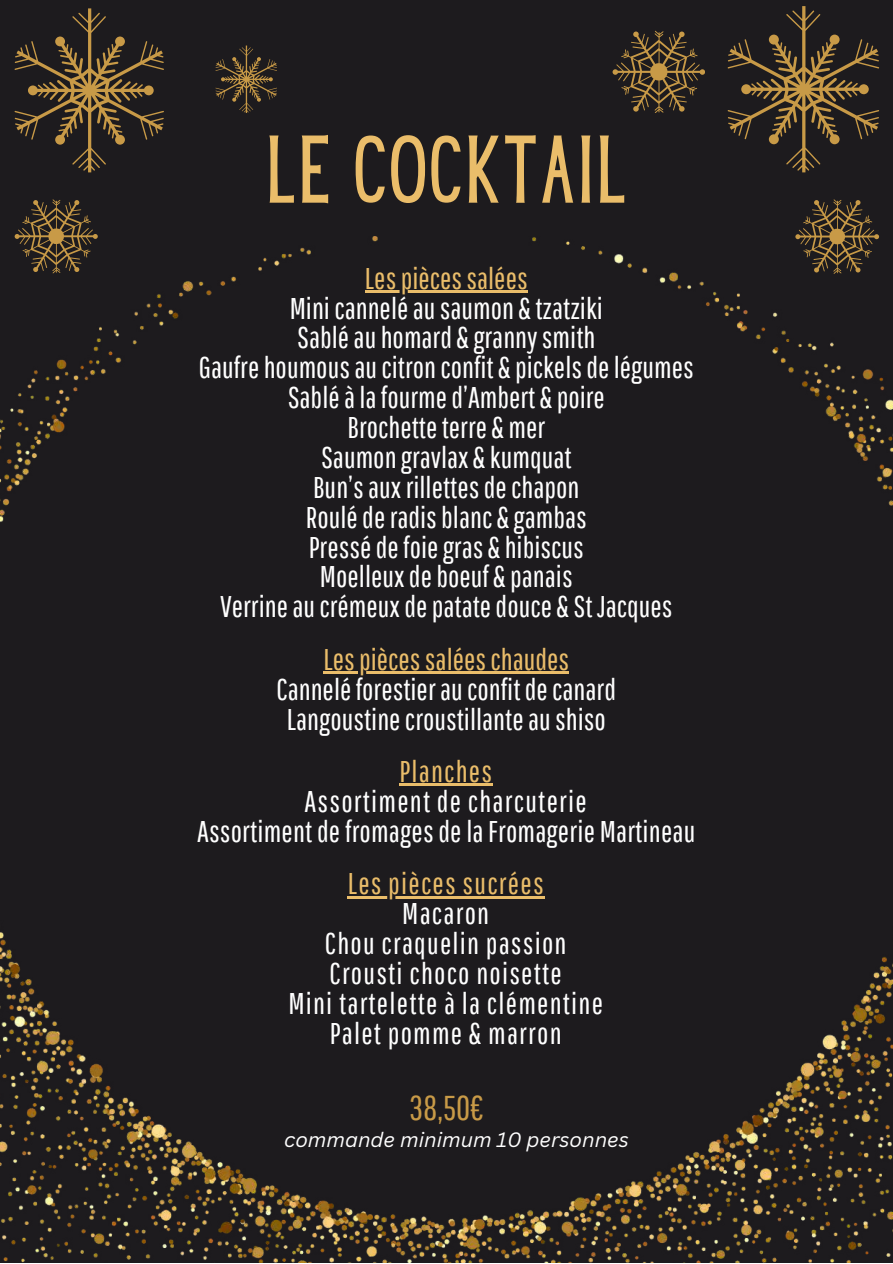
<style>
.page{position:relative;width:893px;height:1264px;background:#fff}
.page>*{position:absolute;margin:0;border:0;box-sizing:border-box;transform-origin:0 0}
.t1{font:83.85px "Hey Gotcha";letter-spacing:.04em;color:#eabd6a}
.t2{font:34.5px "Pathway Gothic One";color:#c89a47}
.t3{font:30px/29.8px "Pathway Gothic One";color:#fff;text-align:center}
.t4{font:30px/29.8px "Pathway Gothic One";letter-spacing:.04em;color:#fff;text-align:center}
.t5{font:30px "Pathway Gothic One";color:#eabd6a}
.t6{font:30px "Pathway Gothic One";letter-spacing:.04em;color:#eabd6a}
.t7{font:italic 20.25px "Canva Sans";color:#fff}
</style>
<div class="page">
<div style="left:0;top:0;width:892px;height:1262px;background:#1d1b1e"></div>
<img style="left:0;top:237px;width:892px;height:1025px">
<svg style="left:15px;top:8px;width:149px;height:164px"></svg>
<svg style="left:727px;top:6px;width:152px;height:166px"></svg>
<svg style="left:215px;top:46px;width:62px;height:67px"></svg>
<svg style="left:612px;top:31px;width:92px;height:82px"></svg>
<svg style="left:15px;top:199px;width:83px;height:74px"></svg>
<svg style="left:795px;top:199px;width:84px;height:75px"></svg>
<hr style="left:365px;top:290px;width:162px;height:3px;background:#eabd6a">
<hr style="left:323px;top:671px;width:246px;height:2px;background:#eabd6a">
<hr style="left:399px;top:783px;width:94px;height:3px;background:#eabd6a">
<hr style="left:348px;top:895px;width:197px;height:3px;background:#eabd6a">
<h1 class="t1" style="left:266px;top:136px;width:361px">LE COCKTAIL</h1>
<p class="t5" style="left:365px;top:260px;width:164px">Lespiècessalées</p>
<p class="t3" style="left:199px;top:292px;width:496px">Minicanneléausaumon &amp; tzatziki<br>Sabléauhomard &amp; grannysmith<br>Gaufrehoumousaucitronconfit &amp; pickelsdelégumes<br>Sabléàlafourmed’Ambert &amp; poire<br>Brochetteterre &amp;mer<br>Saumongravlax &amp; kumquat<br>Bun’sauxrillettesdechapon<br>Rouléderadisblanc &amp; gambas<br>Pressédefoiegras &amp; hibiscus<br>Moelleuxdeboeuf &amp; panais<br>Verrineaucrémeuxdepatatedouce &amp; StJacques</p>
<p class="t5" style="left:323px;top:641px;width:247px">Lespiècessaléeschaudes</p>
<p class="t3" style="left:276px;top:673px;width:341px">Canneléforestierauconfitdecanard<br>Langoustinecroustillanteaushiso</p>
<p class="t6" style="left:399px;top:753px;width:94px">Planches</p>
<p class="t3" style="left:197px;top:785px;width:500px">Assortiment de charcuterie<br>AssortimentdefromagesdelaFromagerie Martineau</p>
<p class="t6" style="left:348px;top:865px;width:197px">Les pièces sucrées</p>
<p class="t4" style="left:288px;top:897px;width:316px">Macaron<br>Chou craquelin passion<br>Crousti choco noisette<br>Mini tartelette à la clémentine<br>Palet pomme &amp; marron</p>
<p class="t2" style="left:409px;top:1087px;width:76px">38,50€</p>
<p class="t7" style="left:284px;top:1125px;width:346px">commande minimum 10 personnes</p>
</div>
